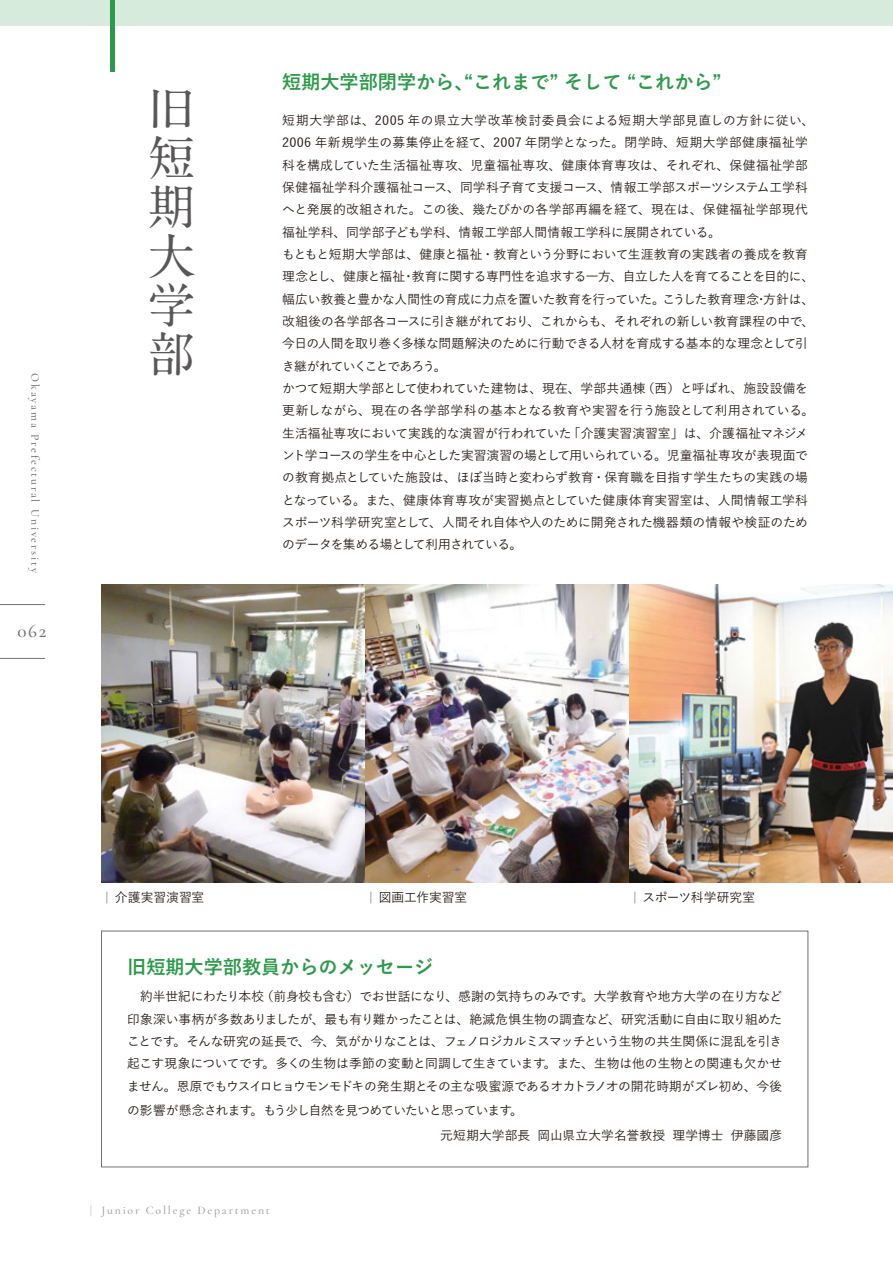
<style>
.page{position:relative;width:893px;height:1263px;background:#fff}
.page>*{position:absolute;margin:0;border:0;box-sizing:border-box;transform-origin:0 0}
.t1{font:700 47.85px/49.1px "A1 Mincho Std";color:#595757;text-align:justify}
.t2{font:700 19.2px "Yu Go";color:#2c9a48}
.t3{font:500 19.2px "Cormorant Garamond";color:#727171}
.t4{font:500 12.75px/22.4px "Yu Go";letter-spacing:-.01em;color:#221815}
.t5{font:500 11.7px "Cormorant Garamond";letter-spacing:.155em;color:#727171}
.t6{font:500 11.7px "Cormorant Garamond";letter-spacing:.155em;color:#9fa0a0}
.s1{font-family:"Koz Min Pr 6 N";font-weight:400;font-size:11.7px}
.s2{font-family:"Koz Min Pr 6 N";font-weight:400}
</style>
<div class="page">
<div style="left:0;top:0;width:893px;height:26px;background:#d7ebdc"></div>
<img style="left:101px;top:585px;width:792px;height:297px">
<hr style="left:0;top:604px;width:45px;height:1px;background:#727171">
<hr style="left:0;top:658px;width:45px;height:1px;background:#727171">
<hr style="left:111px;top:0;width:4px;height:71px;background:#2c9a48">
<p class="t5" style="left:42px;top:373px;width:201px;rotate:90deg">Okayama Prefectural University</p>
<h2 class="t3" style="left:18px;top:619px;width:30px">062</h2>
<h1 class="t1" style="left:148px;top:78px;width:48px">旧短期大学部</h1>
<h2 class="t2" style="left:282px;top:71px;width:441px">短期大学部閉学から、“これまで” そして “これから”</h2>
<p class="t4" style="left:282px;top:108px;width:534px">短期大学部は、2005 年の県立大学改革検討委員会による短期大学部見直しの方針に従い、2006 年新規学生の募集停止を経て、2007 年閉学となった。閉学時、短期大学部健康福祉学科を構成していた生活福祉専攻、児童福祉専攻、健康体育専攻は、それぞれ、保健福祉学部保健福祉学科介護福祉コース、同学科子育て支援コース、情報工学部スポーツシステム工学科へと発展的改組された。この後、幾たびかの各学部再編を経て、現在は、保健福祉学部現代福祉学科、同学部子ども学科、情報工学部人間情報工学科に展開されている。<br>もともと短期大学部は、健康と福祉・教育という分野において生涯教育の実践者の養成を教育理念とし、健康と福祉・教育に関する専門性を追求する一方、自立した人を育てることを目的に、幅広い教養と豊かな人間性の育成に力点を置いた教育を行っていた。こうした教育理念・方針は、改組後の各学部各コースに引き継がれており、これからも、それぞれの新しい教育課程の中で、今日の人間を取り巻く多様な問題解決のために行動できる人材を育成する基本的な理念として引き継がれていくことであろう。<br>かつて短期大学部として使われていた建物は、現在、学部共通棟（西）と呼ばれ、施設設備を更新しながら、現在の各学部学科の基本となる教育や実習を行う施設として利用されている。生活福祉専攻において実践的な演習が行われていた「介護実習演習室」は、介護福祉マネジメント学コースの学生を中心とした実習演習の場として用いられている。児童福祉専攻が表現面での教育拠点としていた施設は、ほぼ当時と変わらず教育・保育職を目指す学生たちの実践の場となっている。また、健康体育専攻が実習拠点としていた健康体育実習室は、人間情報工学科スポーツ科学研究室として、人間それ自体や人のために開発された機器類の情報や検証のためのデータを集める場として利用されている。</p>
<p class="t4" style="left:101px;top:885px;width:105px"><span class="s1">｜</span>介護実習演習室</p>
<p class="t4" style="left:365px;top:885px;width:103px"><span class="s1">｜</span>図画工作実習室</p>
<p class="t4" style="left:629px;top:885px;width:128px"><span class="s1">｜</span>スポーツ科学研究室</p>
<h2 class="t2" style="left:127px;top:956px;width:308px">旧短期大学部教員からのメッセージ</h2>
<p class="t4" style="left:127px;top:984px;width:656px;text-align:justify">　約半世紀にわたり本校（前身校も含む）でお世話になり、感謝の気持ちのみです。大学教育や地方大学の在り方など印象深い事柄が多数ありましたが、最も有り難かったことは、絶滅危惧生物の調査など、研究活動に自由に取り組めたことです。そんな研究の延長で、今、気がかりなことは、フェノロジカルミスマッチという生物の共生関係に混乱を引き起こす現象についてです。多くの生物は季節の変動と同調して生きています。また、生物は他の生物との関連も欠かせません。恩原でもウスイロヒョウモンモドキの発生期とその主な吸蜜源であるオカトラノオの開花時期がズレ初め、今後</p>
<p class="t4" style="left:440px;top:1097px;width:344px;line-height:24.5px;text-indent:-313px">の影響が懸念されます。もう少し自然を見つめていたいと思っています。<br>元短期大学部長 岡山県立大学名誉教授 理学博士 伊藤國彦</p>
<p class="t6" style="left:85px;top:1203px;width:186px"><span class="s2">｜</span> Junior College Department</p>
</div>
